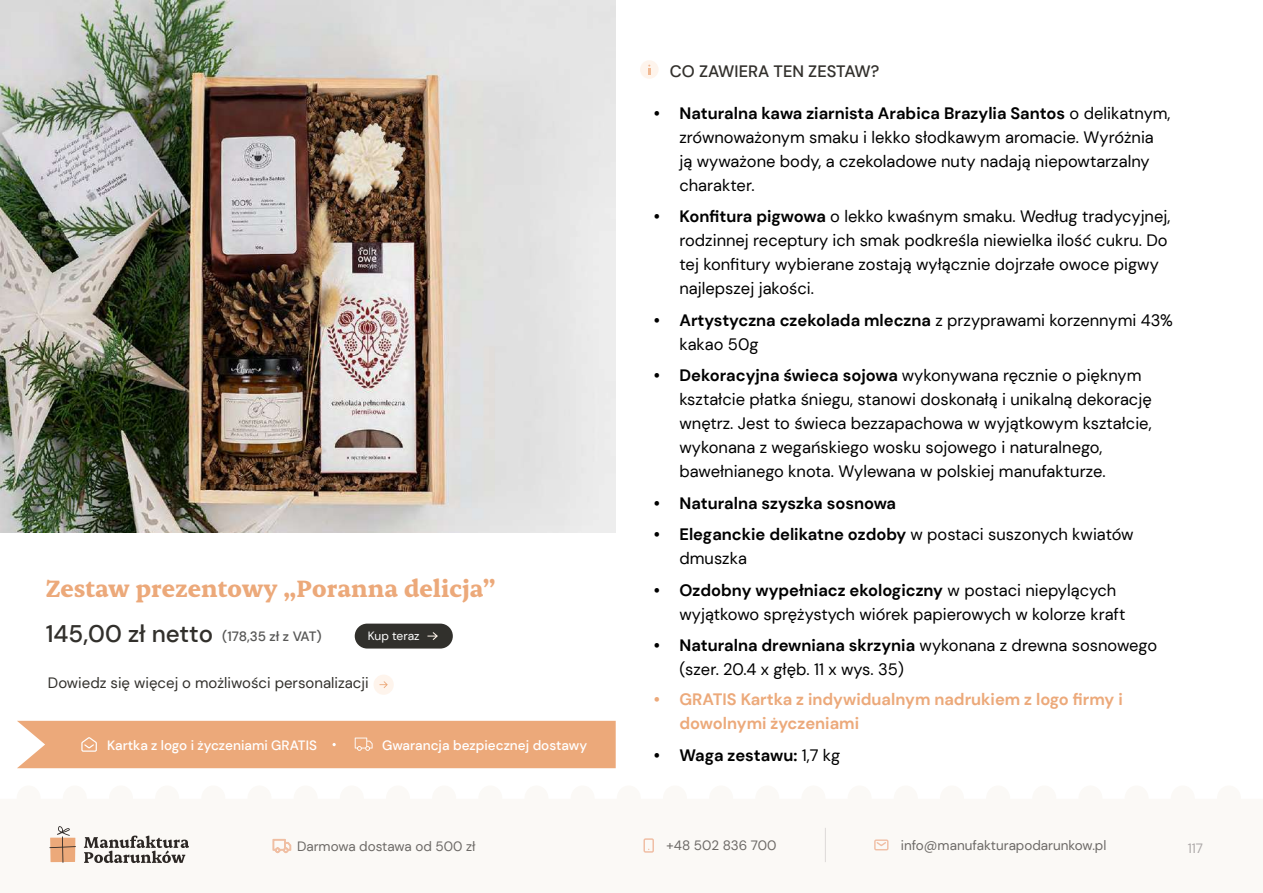
<style>
.page{position:relative;width:1263px;height:893px;background:#fff}
.page>*{position:absolute;margin:0;border:0;box-sizing:border-box;transform-origin:0 0}
.t1{font:700 27px "Erode";color:#eca97a}
.t2{font:16.5px/24px "DM Sans";color:#000}
.t3{font:700 16.5px/24px "DM Sans";color:#eca97a}
.t4{font:700 16.5px "DM Sans";color:#000}
.t5{font:500 16.5px "DM Sans";color:#32302c}
.t6{font:15px "DM Sans";color:#32302c}
.t7{font:13.5px "DM Sans";color:#6c6966}
.t8{font:500 13.5px "DM Sans";color:#fff}
.t9{font:500 13.5px "DM Sans";letter-spacing:-.005em;color:#575756}
.t10{font:13.5px "DM Sans";color:#ada9a9}
.t11{font:12px "DM Sans";color:#fff}
.s1{font-size:24px;color:#32302c}
.s2{font-weight:700}
.s3{font-weight:400}
</style>
<div class="page">
<div style="left:0;top:760px;width:1263px;height:133px;background:#fbf9f6"></div>
<hr style="left:825px;top:828px;width:1px;height:34px;background:#ada9a9">
<svg style="left:643px;top:838px;width:11px;height:15px"></svg>
<svg style="left:874px;top:839px;width:15px;height:12px"></svg>
<svg style="left:17px;top:768px;width:599px;height:1px"></svg>
<svg style="left:49px;top:826px;width:27px;height:37px"></svg>
<svg style="left:84px;top:836px;width:105px;height:27px"></svg>
<svg style="left:273px;top:839px;width:18px;height:14px"></svg>
<div style="left:355px;top:624px;width:98px;height:24px;background:#31302c;border-radius:12px"></div>
<div style="left:17px;top:721px;width:599px;height:47px;background:#eca97a"></div>
<svg style="left:427px;top:632px;width:11px;height:8px"></svg>
<div style="left:374px;top:675px;width:20px;height:20px;background:#fef4ec;border-radius:50%"></div>
<svg style="left:379px;top:681px;width:9px;height:7px"></svg>
<div style="left:640px;top:60px;width:19px;height:19px;background:#fef4ec;border-radius:50%"></div>
<img style="left:0;top:1px;width:615px;height:532px">
<h1 class="t1" style="left:46px;top:572px;width:451px">Zestaw prezentowy „Poranna delicja”</h1>
<p class="t9" style="left:46px;top:628px;width:277px"><span class="s1">145,00 zł netto</span> (178,35 zł z VAT)</p>
<p class="t11" style="left:368px;top:628px;width:53px">Kup teraz</p>
<p class="t6" style="left:48px;top:674px;width:322px">Dowiedz się więcej o możliwości personalizacji</p>
<p class="t8" style="left:107px;top:737px;width:211px">Kartka z logo i życzeniami GRATIS</p>
<p class="t8" style="left:382px;top:737px;width:207px">Gwarancja bezpiecznej dostawy</p>
<p class="t5" style="left:670px;top:61px;width:211px">CO ZAWIERA TEN ZESTAW?</p>
<p class="t2" style="left:679px;top:101px;width:493px;text-indent:-25px"><span class="s2">• Naturalna kawa ziarnista Arabica Brazylia Santos</span> o delikatnym, zrównoważonym smaku i lekko słodkawym aromacie. Wyróżnia ją wyważone body, a czekoladowe nuty nadają niepowtarzalny charakter.</p>
<p class="t2" style="left:679px;top:204px;width:492px;text-indent:-25px"><span class="s2">• Konfitura pigwowa</span> o lekko kwaśnym smaku. Według tradycyjnej, rodzinnej receptury ich smak podkreśla niewielka ilość cukru. Do tej konfitury wybierane zostają wyłącznie dojrzałe owoce pigwy najlepszej jakości.</p>
<p class="t2" style="left:679px;top:308px;width:495px;text-indent:-25px"><span class="s2">• Artystyczna czekolada mleczna</span> z przyprawami korzennymi 43% kakao 50g</p>
<p class="t2" style="left:679px;top:363px;width:474px;text-indent:-25px"><span class="s2">• Dekoracyjna świeca sojowa</span> wykonywana ręcznie o pięknym kształcie płatka śniegu, stanowi doskonałą i unikalną dekorację wnętrz. Jest to świeca bezzapachowa w wyjątkowym kształcie, wykonana z wegańskiego wosku sojowego i naturalnego, bawełnianego knota. Wylewana w polskiej manufakturze.</p>
<p class="t4" style="left:654px;top:493px;width:244px">• Naturalna szyszka sosnowa</p>
<p class="t2" style="left:679px;top:522px;width:456px;text-indent:-25px"><span class="s2">• Eleganckie delikatne ozdoby</span> w postaci suszonych kwiatów dmuszka</p>
<p class="t2" style="left:679px;top:578px;width:447px;text-indent:-25px"><span class="s2">• Ozdobny wypełniacz ekologiczny</span> w postaci niepylących wyjątkowo sprężystych wiórek papierowych w kolorze kraft</p>
<p class="t2" style="left:679px;top:633px;width:479px;text-indent:-25px"><span class="s2">• Naturalna drewniana skrzynia</span> wykonana z drewna sosnowego (szer. 20.4 x głęb. 11 x wys. 35)</p>
<p class="t3" style="left:679px;top:687px;width:445px;text-indent:-25px">• GRATIS Kartka z indywidualnym nadrukiem z logo firmy i dowolnymi życzeniami</p>
<p class="t4" style="left:654px;top:745px;width:188px">• Waga zestawu: <span class="s3">1,7 kg</span></p>
<p class="t7" style="left:297px;top:838px;width:180px">Darmowa dostawa od 500 zł</p>
<p class="t7" style="left:666px;top:837px;width:112px">+48 502 836 700</p>
<p class="t7" style="left:901px;top:837px;width:207px">info@manufakturapodarunkow.pl</p>
<p class="t10" style="left:1188px;top:840px;width:17px">117</p>
</div>
